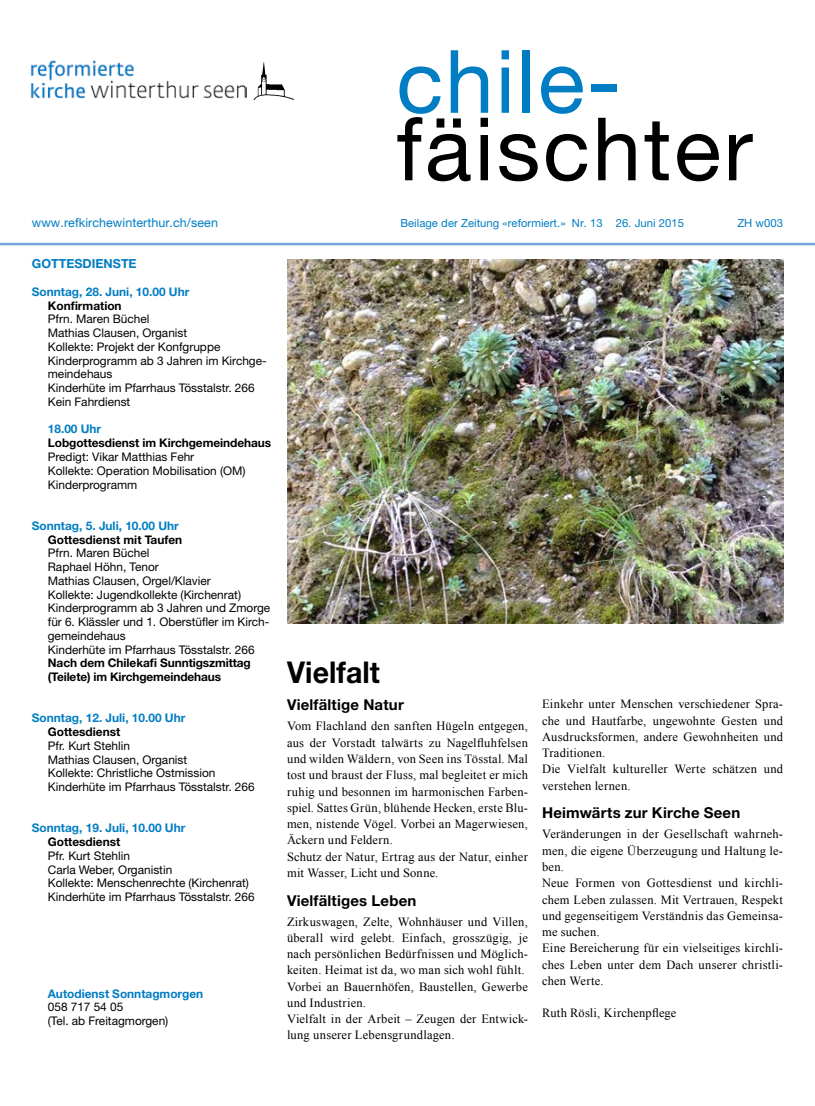
<style>
.page{position:relative;width:815px;height:1106px;background:#fff}
.page>*{position:absolute;margin:0;border:0;box-sizing:border-box;transform-origin:0 0}
.t1{font:87.5px "Helvetica Neue LT Pro";letter-spacing:.03em;color:#000}
.t2{font:87.5px "Helvetica Neue LT Pro";letter-spacing:.02em;color:#007dc3}
.t3{font:700 30px "Helvetica Neue LT Pro";letter-spacing:.005em;color:#000;scale:.95 1}
.t4{font:700 15px "Helvetica Neue LT Pro";letter-spacing:.01em;color:#000}
.t5{font:12.5px/16.2px "Times New Roman";letter-spacing:.015em;color:#000}
.t6{font:12.5px "Helvetica Neue LT Pro";letter-spacing:.005em;color:#007dc3}
.t7{font:700 12.5px "Helvetica Neue LT Pro";color:#007dc3}
.t8{font:11.88px/13.8px "Helvetica Neue LT Pro";color:#000}
.t9{font:700 11.88px/13.8px "Helvetica Neue LT Pro";letter-spacing:-.005em;color:#000}
.t10{font:700 11.88px "Helvetica Neue LT Pro";color:#007dc3}
.t11{font:11.25px "Helvetica Neue LT Pro";letter-spacing:.005em;color:#007dc3}
</style>
<div class="page">
<hr style="left:0;top:243px;width:815px;height:2px;background:#75a4d7">
<img style="left:30px;top:60px;width:216px;height:38px">
<img style="left:253px;top:62px;width:42px;height:39px">
<img style="left:287px;top:259px;width:496px;height:364px">
<h1 class="t2" style="left:396px;top:28px;width:226px">chile-</h1>
<h1 class="t1" style="left:396px;top:95px;width:358px">fäischter</h1>
<p class="t6" style="left:32px;top:215px;width:188px">www.refkirchewinterthur.ch/seen</p>
<p class="t11" style="left:400px;top:216px;width:285px">Beilage der Zeitung «reformiert.» Nr. 13 26. Juni 2015</p>
<p class="t11" style="left:737px;top:216px;width:47px">ZH w003</p>
<p class="t7" style="left:32px;top:256px;width:106px">GOTTESDIENSTE</p>
<p class="t10" style="left:32px;top:284px;width:159px">Sonntag, 28. Juni, 10.00 Uhr</p>
<p class="t9" style="left:48px;top:298px;width:75px">Konfirmation</p>
<p class="t8" style="left:48px;top:312px;width:220px">Pfrn. Maren Büchel<br>Mathias Clausen, Organist<br>Kollekte: Projekt der Konfgruppe<br>Kinderprogramm ab 3 Jahren im Kirchge&shy;meindehaus<br>Kinderhüte im Pfarrhaus Tösstalstr. 266<br>Kein Fahrdienst</p>
<p class="t10" style="left:48px;top:422px;width:55px">18.00 Uhr</p>
<p class="t9" style="left:48px;top:436px;width:225px">Lobgottesdienst im Kirchgemeindehaus</p>
<p class="t8" style="left:48px;top:449px;width:199px">Predigt: Vikar Matthias Fehr<br>Kollekte: Operation Mobilisation (OM)<br>Kinderprogramm</p>
<p class="t10" style="left:32px;top:518px;width:148px">Sonntag, 5. Juli, 10.00 Uhr</p>
<p class="t9" style="left:48px;top:532px;width:136px">Gottesdienst mit Taufen</p>
<p class="t8" style="left:48px;top:546px;width:224px">Pfrn. Maren Büchel<br>Raphael Höhn, Tenor<br>Mathias Clausen, Orgel/Klavier<br>Kollekte: Jugendkollekte (Kirchenrat)<br>Kinderprogramm ab 3 Jahren und Zmorge für 6. Klässler und 1. Oberstüfler im Kirch&shy;gemeindehaus<br>Kinderhüte im Pfarrhaus Tösstalstr. 266</p>
<p class="t9" style="left:48px;top:656px;width:205px">Nach dem Chilekafi Sunntigszmittag (Teilete) im Kirchgemeindehaus</p>
<p class="t10" style="left:32px;top:710px;width:155px">Sonntag, 12. Juli, 10.00 Uhr</p>
<p class="t9" style="left:48px;top:724px;width:74px">Gottesdienst</p>
<p class="t8" style="left:48px;top:738px;width:208px">Pfr. Kurt Stehlin<br>Mathias Clausen, Organist<br>Kollekte: Christliche Ostmission<br>Kinderhüte im Pfarrhaus Tösstalstr. 266</p>
<p class="t10" style="left:32px;top:820px;width:155px">Sonntag, 19. Juli, 10.00 Uhr</p>
<p class="t9" style="left:48px;top:834px;width:74px">Gottesdienst</p>
<p class="t8" style="left:48px;top:848px;width:208px">Pfr. Kurt Stehlin<br>Carla Weber, Organistin<br>Kollekte: Menschenrechte (Kirchenrat)<br>Kinderhüte im Pfarrhaus Tösstalstr. 266</p>
<p class="t10" style="left:48px;top:985px;width:157px">Autodienst Sonntagmorgen</p>
<p class="t8" style="left:48px;top:999px;width:122px">058 717 54 05<br>(Tel. ab Freitagmorgen)</p>
<h2 class="t3" style="left:287px;top:654px;width:99px">Vielfalt</h2>
<p class="t4" style="left:287px;top:695px;width:118px">Vielfältige Natur</p>
<p class="t5" style="left:287px;top:718px;width:242px">Vom Flachland den sanften Hügeln entgegen, aus der Vorstadt talwärts zu Nagelfluhfelsen und wilden Wäldern, von Seen ins Tösstal. Mal tost und braust der Fluss, mal begleitet er mich ruhig und besonnen im harmonischen Farben&shy;spiel. Sattes Grün, blühende Hecken, erste Blu&shy;men, nistende Vögel. Vorbei an Magerwiesen, Äckern und Feldern.<br>Schutz der Natur, Ertrag aus der Natur, einher mit Wasser, Licht und Sonne.</p>
<p class="t4" style="left:287px;top:890px;width:131px">Vielfältiges Leben</p>
<p class="t5" style="left:287px;top:913px;width:242px">Zirkuswagen, Zelte, Wohnhäuser und Villen, überall wird gelebt. Einfach, grosszügig, je nach persönlichen Bedürfnissen und Möglich&shy;keiten. Heimat ist da, wo man sich wohl fühlt.<br>Vorbei an Bauernhöfen, Baustellen, Gewerbe und Industrien.<br>Vielfalt in der Arbeit – Zeugen der Entwick&shy;lung unserer Lebensgrundlagen.</p>
<p class="t5" style="left:542px;top:696px;width:242px">Einkehr unter Menschen verschiedener Spra&shy;che und Hautfarbe, ungewohnte Gesten und Ausdrucksformen, andere Gewohnheiten und Traditionen.<br>Die Vielfalt kultureller Werte schätzen und verstehen lernen.</p>
<p class="t4" style="left:542px;top:803px;width:200px">Heimwärts zur Kirche Seen</p>
<p class="t5" style="left:542px;top:826px;width:242px">Veränderungen in der Gesellschaft wahrneh&shy;men, die eigene Überzeugung und Haltung le&shy;ben.<br>Neue Formen von Gottesdienst und kirchli&shy;chem Leben zulassen. Mit Vertrauen, Respekt und gegenseitigem Verständnis das Gemeinsa&shy;me suchen.<br>Eine Bereicherung für ein vielseitiges kirchli&shy;ches Leben unter dem Dach unserer christli&shy;chen Werte.</p>
<p class="t5" style="left:542px;top:1004px;width:136px">Ruth Rösli, Kirchenpflege</p>
</div>
